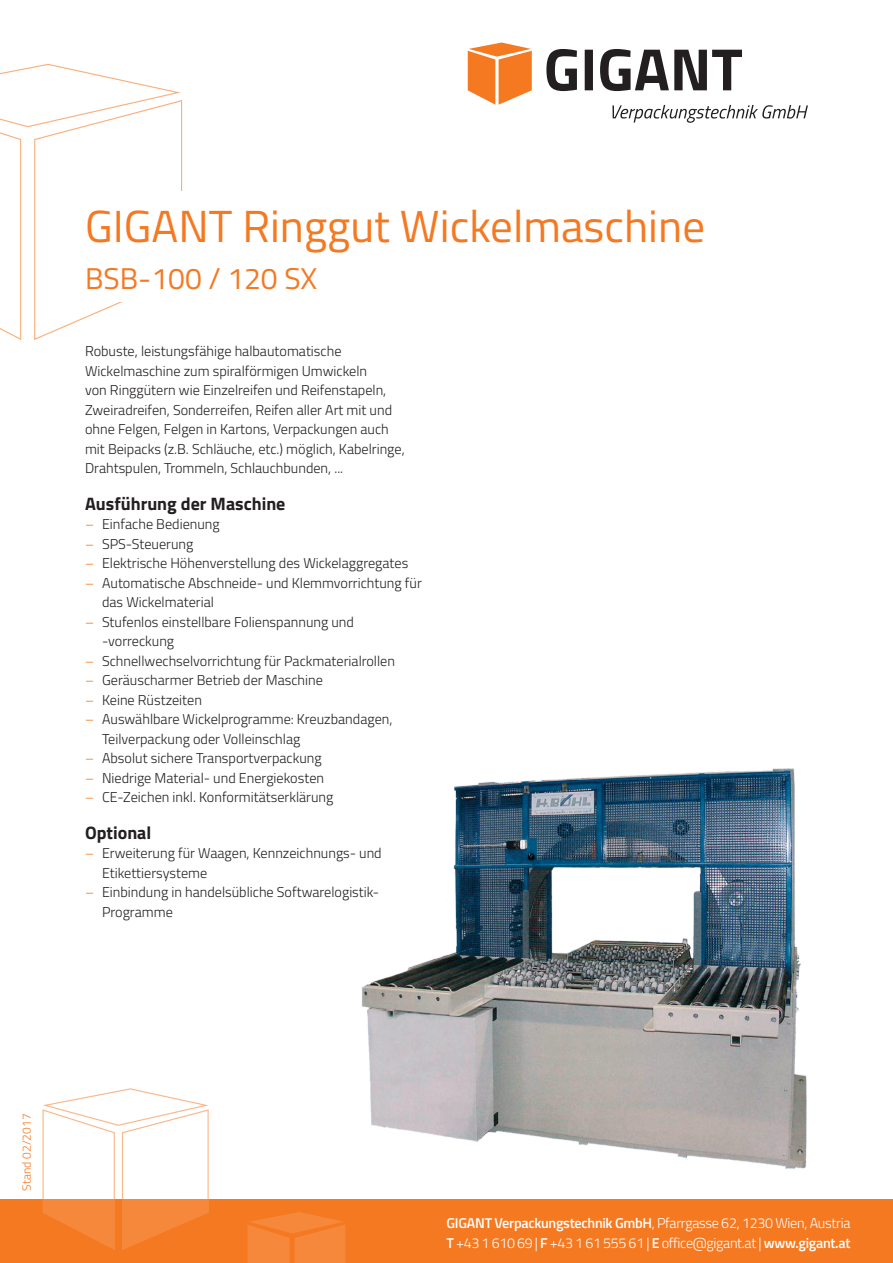
<style>
.page{position:relative;width:893px;height:1263px;background:#fff}
.page>*{position:absolute;margin:0;border:0;box-sizing:border-box;transform-origin:0 0}
.t1{font:45px "Titillium Web";color:#f47921}
.t2{font:30px "Titillium Web";color:#f47921}
.t3{font:700 18px "Titillium Web";color:#231f20}
.t4{font:300 14.25px/19.5px "Titillium Web";color:#231f20}
.t5{font:300 14.25px/19.5px "Titillium Web";letter-spacing:-.02em;color:#fff}
.t6{font:300 12px "Titillium Web";color:#f47921}
.s1{color:#f47921}
.s2{font-weight:600}
</style>
<div class="page">
<div style="left:0;top:1199px;width:893px;height:64px;background:#f47921"></div>
<svg style="left:0;top:63px;width:183px;height:277px"></svg>
<svg style="left:247px;top:1212px;width:98px;height:51px"></svg>
<svg style="left:42px;top:1088px;width:167px;height:162px"></svg>
<img style="left:362px;top:768px;width:445px;height:401px">
<div style="left:85px;top:191px;width:723px;height:64px;background:#fff"></div>
<div style="left:85px;top:255px;width:723px;height:47px;background:#fff"></div>
<svg style="left:546px;top:49px;width:196px;height:42px"></svg>
<svg style="left:468px;top:43px;width:64px;height:62px"></svg>
<svg style="left:612px;top:105px;width:196px;height:18px"></svg>
<h1 class="t1" style="left:85px;top:194px;width:621px">GIGANT Ringgut Wickelmaschine</h1>
<h2 class="t2" style="left:85px;top:257px;width:234px">BSB-100 / 120 SX</h2>
<p class="t4" style="left:85px;top:341px;width:321px">Robuste, leistungsfähige halbautomatische Wickelmaschine zum spiralförmigen Umwickeln<br>von Ringgütern wie Einzelreifen und Reifenstapeln, Zweiradreifen, Sonderreifen, Reifen aller Art mit und ohne Felgen, Felgen in Kartons, Verpackungen auch mit Beipacks (z.B. Schläuche, etc.) möglich, Kabelringe, Drahtspulen, Trommeln, Schlauchbunden, ...</p>
<p class="t3" style="left:85px;top:490px;width:202px">Ausführung der Maschine</p>
<p class="t4" style="left:85px;top:514px;width:136px"><span class="s1">–</span> Einfache Bedienung</p>
<p class="t4" style="left:85px;top:533px;width:110px"><span class="s1">–</span> SPS-Steuerung</p>
<p class="t4" style="left:85px;top:553px;width:325px"><span class="s1">–</span> Elektrische Höhenverstellung des Wickelaggregates</p>
<p class="t4" style="left:102px;top:572px;width:321px;text-indent:-17px"><span class="s1">–</span> Automatische Abschneide- und Klemmvorrichtung für das Wickelmaterial</p>
<p class="t4" style="left:102px;top:611px;width:253px;text-indent:-17px"><span class="s1">–</span> Stufenlos einstellbare Folienspannung und -vorreckung</p>
<p class="t4" style="left:85px;top:650px;width:311px"><span class="s1">–</span> Schnellwechselvorrichtung für Packmaterialrollen</p>
<p class="t4" style="left:85px;top:670px;width:239px"><span class="s1">–</span> Geräuscharmer Betrieb der Maschine</p>
<p class="t4" style="left:85px;top:689px;width:118px"><span class="s1">–</span> Keine Rüstzeiten</p>
<p class="t4" style="left:102px;top:709px;width:292px;text-indent:-17px"><span class="s1">–</span> Auswählbare Wickelprogramme: Kreuzbandagen,<br>Teilverpackung oder Volleinschlag</p>
<p class="t4" style="left:85px;top:748px;width:238px"><span class="s1">–</span> Absolut sichere Transportverpackung</p>
<p class="t4" style="left:85px;top:767px;width:241px"><span class="s1">–</span> Niedrige Material- und Energiekosten</p>
<p class="t4" style="left:85px;top:787px;width:250px"><span class="s1">–</span> CE-Zeichen inkl. Konformitätserklärung</p>
<p class="t3" style="left:85px;top:819px;width:68px">Optional</p>
<p class="t4" style="left:102px;top:843px;width:281px;text-indent:-17px"><span class="s1">–</span> Erweiterung für Waagen, Kennzeichnungs- und<br>Etikettiersysteme</p>
<p class="t4" style="left:102px;top:882px;width:279px;text-indent:-17px"><span class="s1">–</span> Einbindung in handelsübliche Softwarelogistik-<br>Programme</p>
<p class="t6" style="left:18px;top:1191px;width:78px;rotate:-90deg">Stand 02/2017</p>
<p class="t5" style="left:446px;top:1213px;width:405px"><span class="s2">GIGANT Verpackungstechnik GmbH</span>, Pfarrgasse 62, 1230 Wien, Austria<br><span class="s2">T</span> +43 1 610 69 | <span class="s2">F</span> +43 1 61 555 61 | <span class="s2">E</span> office@gigant.at | <span class="s2">www.gigant.at</span></p>
</div>
